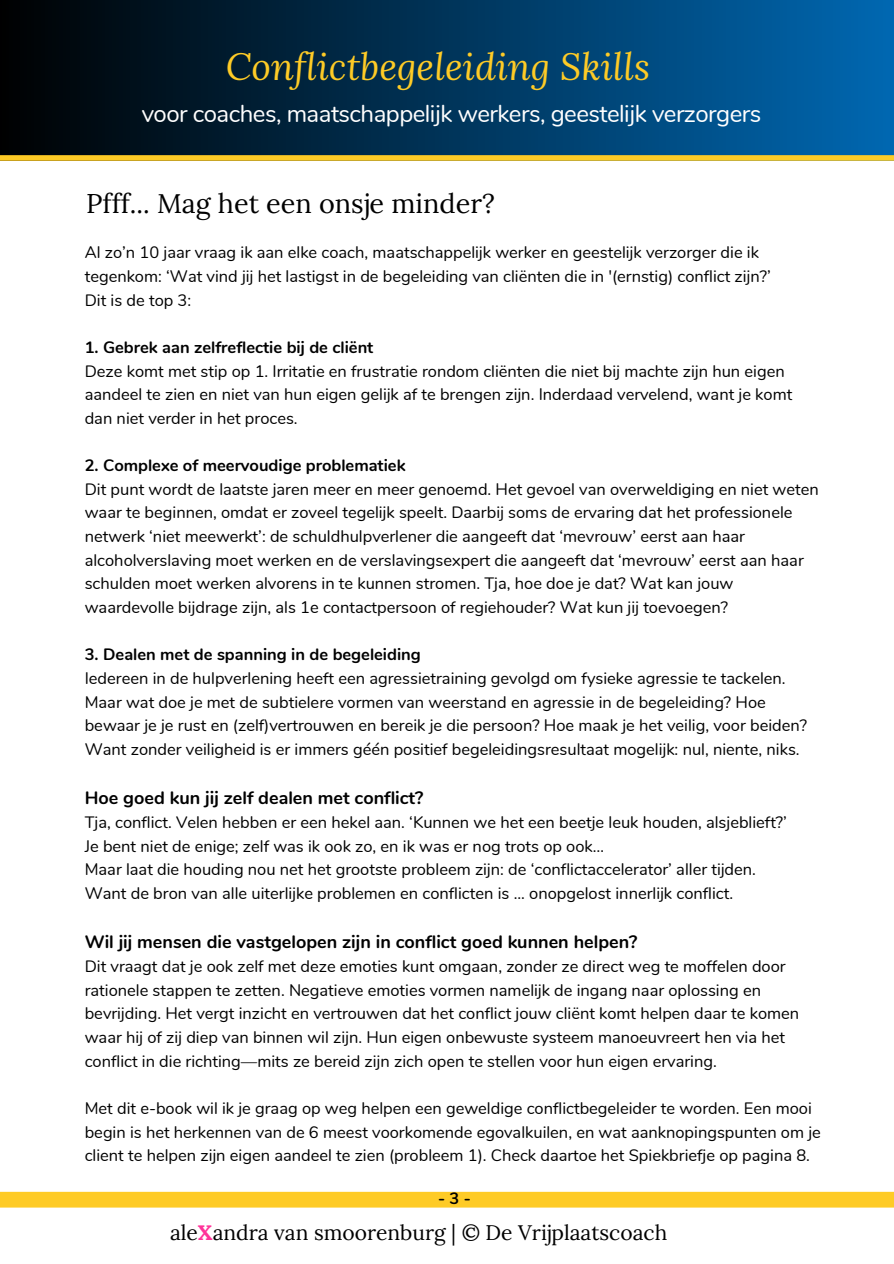
<style>
.page{position:relative;width:894px;height:1264px;background:#fff}
.page>*{position:absolute;margin:0;border:0;box-sizing:border-box;transform-origin:0 0}
.t1{font:italic 37.35px "Lora";color:#fecb26}
.t2{font:27px "Lora";color:#000}
.t3{font:24px "Nunito";letter-spacing:-.02em;color:#fff}
.t4{font:21px "Lora";color:#010101}
.t5{font:700 18px "Nunito";color:#010101}
.t6{font:18px "Nunito";color:#fff}
.t7{font:16.5px/23.7px "Nunito";color:#010101}
.t8{font:700 16.5px "Nunito";color:#010101}
.t9{font:700 16.35px "Nunito";color:#000}
.s1{font-weight:700;color:#f39}
</style>
<div class="page">
<div style="left:0;top:1191px;width:893px;height:16px;background:#fecb26"></div>
<div style="left:0;top:0;width:893px;height:161px;background:linear-gradient(to right,#000001,#0068b1)"></div>
<div style="left:0;top:155px;width:893px;height:6px;background:#fecb26"></div>
<h5 class="t1" style="left:226px;top:41px;width:425px">Conflictbegeleiding Skills</h5>
<h4 class="t3" style="left:142px;top:97px;width:621px">voor coaches, maatschappelijk werkers, geestelijk verzorgers</h4>
<p class="t6" style="left:575px;top:108px;width:12px">h</p>
<p class="t2" style="left:86px;top:185px;width:410px">Pfff... Mag het een onsje minder?</p>
<h1 class="t7" style="left:85px;top:241px;width:687px">Al zo’n 10 jaar vraag ik aan elke coach, maatschappelijk werker en geestelijk verzorger die ik tegenkom: ‘Wat vind jij het lastigst in de begeleiding van cliënten die in '(ernstig) conflict zijn?’</h1>
<h3 class="t7" style="left:85px;top:288px;width:108px">Dit is de top 3:</h3>
<p class="t8" style="left:85px;top:336px;width:290px">1. Gebrek aan zelfreflectie bij de cliënt</p>
<h2 class="t7" style="left:85px;top:359px;width:708px">Deze komt met stip op 1. Irritatie en frustratie rondom cliënten die niet bij machte zijn hun eigen aandeel te zien en niet van hun eigen gelijk af te brengen zijn. Inderdaad vervelend, want je komt dan niet verder in het proces.</h2>
<p class="t8" style="left:85px;top:454px;width:322px">2. Complexe of meervoudige problematiek</p>
<p class="t7" style="left:85px;top:477px;width:735px">Dit punt wordt de laatste jaren meer en meer genoemd. Het gevoel van overweldiging en niet weten waar te beginnen, omdat er zoveel tegelijk speelt. Daarbij soms de ervaring dat het professionele netwerk ‘niet meewerkt’: de schuldhulpverlener die aangeeft dat ‘mevrouw’ eerst aan haar alcoholverslaving moet werken en de verslavingsexpert die aangeeft dat ‘mevrouw’ eerst aan haar schulden moet werken alvorens in te kunnen stromen. Tja, hoe doe je dat? Wat kan jouw waardevolle bijdrage zijn, als 1e contactpersoon of regiehouder? Wat kun jij toevoegen?</p>
<p class="t8" style="left:85px;top:643px;width:337px">3. Dealen met de spanning in de begeleiding</p>
<p class="t7" style="left:85px;top:666px;width:723px">Iedereen in de hulpverlening heeft een agressietraining gevolgd om fysieke agressie te tackelen.<br>Maar wat doe je met de subtielere vormen van weerstand en agressie in de begeleiding? Hoe bewaar je je rust en (zelf)vertrouwen en bereik je die persoon? Hoe maak je het veilig, voor beiden?<br>Want zonder veiligheid is er immers géén positief begeleidingsresultaat mogelijk: nul, niente, niks.</p>
<p class="t5" style="left:85px;top:786px;width:340px">Hoe goed kun jij zelf dealen met conflict?</p>
<p class="t7" style="left:85px;top:810px;width:703px">Tja, conflict. Velen hebben er een hekel aan. ‘Kunnen we het een beetje leuk houden, alsjeblieft?’</p>
<p class="t7" style="left:85px;top:834px;width:520px">Je bent niet de enige; zelf was ik ook zo, en ik was er nog trots op ook…</p>
<p class="t7" style="left:85px;top:858px;width:672px">Maar laat die houding nou net het grootste probleem zijn: de ‘conflictaccelerator’ aller tijden.</p>
<p class="t7" style="left:85px;top:881px;width:649px">Want de bron van alle uiterlijke problemen en conflicten is ... onopgelost innerlijk conflict.</p>
<p class="t5" style="left:85px;top:930px;width:554px">Wil jij mensen die vastgelopen zijn in conflict goed kunnen helpen?</p>
<p class="t7" style="left:85px;top:954px;width:715px">Dit vraagt dat je ook zelf met deze emoties kunt omgaan, zonder ze direct weg te moffelen door rationele stappen te zetten. Negatieve emoties vormen namelijk de ingang naar oplossing en bevrijding. Het vergt inzicht en vertrouwen dat het conflict jouw cliënt komt helpen daar te komen waar hij of zij diep van binnen wil zijn. Hun eigen onbewuste systeem manoeuvreert hen via het conflict in die richting—mits ze bereid zijn zich open te stellen voor hun eigen ervaring.</p>
<p class="t7" style="left:85px;top:1096px;width:737px">Met dit e-book wil ik je graag op weg helpen een geweldige conflictbegeleider te worden. Een mooi begin is het herkennen van de 6 meest voorkomende egovalkuilen, en wat aanknopingspunten om je client te helpen zijn eigen aandeel te zien (probleem 1). Check daartoe het Spiekbriefje op pagina 8.</p>
<p class="t9" style="left:438px;top:1187px;width:34px">-3-</p>
<p class="t4" style="left:170px;top:1218px;width:498px">ale<span class="s1">X</span>andra van smoorenburg | © De Vrijplaatscoach</p>
</div>
